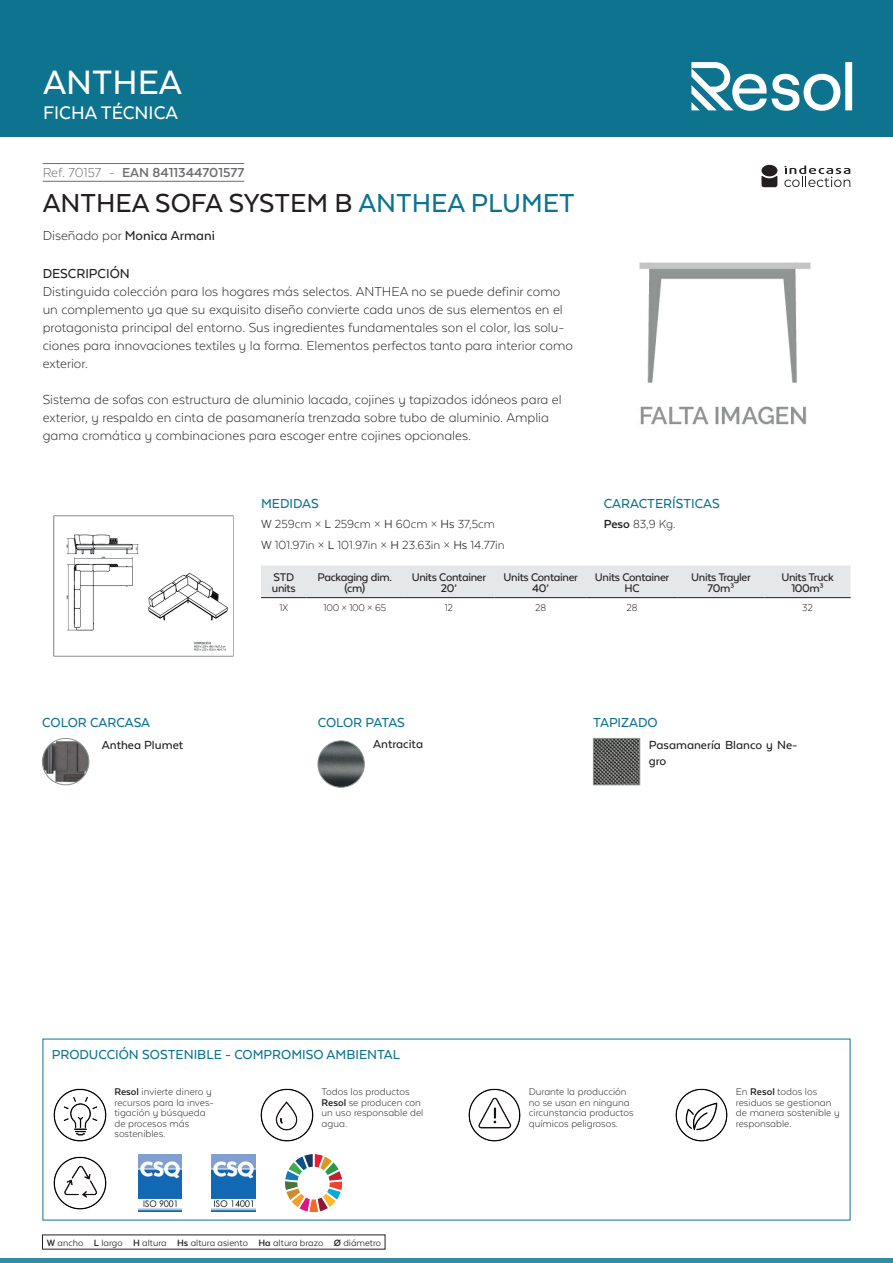
<style>
.page{position:relative;width:893px;height:1263px;background:#fff}
.page>*{position:absolute;margin:0;border:0;box-sizing:border-box;transform-origin:0 0}
.t1{font:500 39px "Texta Alt";color:#fff}
.t2{font:500 30px "Texta Alt";color:#231f20}
.t3{font:500 21px "Texta Alt";color:#fff}
.t4{font:300 15px/18px "Texta Alt";color:#231f20}
.t5{font:500 15px "Texta Alt";color:#0d738f}
.t6{font:500 15px "Texta Alt";color:#231f20}
.t7{font:700 15px "Texta Alt";color:#6c6d70}
.t8{font:500 15px "Texta Alt";letter-spacing:-.02em;color:#0d738f}
.t9{font:300 13.5px/20.4px "Texta Alt";color:#231f20}
.t10{font:500 13.5px/16.2px "Texta Alt";color:#231f20}
.t11{font:500 12.75px/10.5px "Texta Alt";letter-spacing:-.025em;color:#231f20;text-align:center}
.t12{font:300 11.25px/10.5px "Texta Alt";color:#231f20}
.t13{font:10.5px "Texta Alt";color:#231f20}
.s1{font-weight:300}
.s2{color:#0d738f}
.s3{font-weight:700}
.s4{font-weight:400}
</style>
<div class="page">
<div style="left:0;top:0;width:893px;height:137px;background:#0d738f"></div>
<hr style="left:0;top:1259px;width:893px;height:4px;background:#348ea3">
<svg style="left:691px;top:62px;width:161px;height:49px"></svg>
<hr style="left:43px;top:163px;width:201px;height:1px;background:#6c6d70">
<hr style="left:43px;top:181px;width:201px;height:1px;background:#6c6d70">
<img style="left:639px;top:262px;width:172px;height:163px">
<img style="left:42px;top:738px;width:47px;height:47px;border-radius:23px">
<div style="left:42px;top:738px;width:47px;height:47px;border:1px solid #89948d;border-radius:50%"></div>
<img style="left:318px;top:741px;width:46px;height:46px;border-radius:23px">
<div style="left:318px;top:741px;width:46px;height:46px;border:1px solid #89948d;border-radius:50%"></div>
<img style="left:595px;top:740px;width:43px;height:43px">
<div style="left:593px;top:738px;width:47px;height:47px;border:1px solid #89948d"></div>
<img style="left:53px;top:515px;width:181px;height:142px">
<div style="left:261px;top:565px;width:590px;height:32px;background:#e6e7e9"></div>
<hr style="left:261px;top:597px;width:46px;height:1px;background:#231f20">
<hr style="left:307px;top:597px;width:96px;height:1px;background:#231f20">
<hr style="left:403px;top:597px;width:92px;height:1px;background:#231f20">
<hr style="left:495px;top:597px;width:92px;height:1px;background:#231f20">
<hr style="left:587px;top:597px;width:90px;height:1px;background:#231f20">
<hr style="left:677px;top:597px;width:88px;height:1px;background:#231f20">
<hr style="left:765px;top:597px;width:86px;height:1px;background:#231f20">
<img style="left:53px;top:1088px;width:54px;height:54px">
<img style="left:260px;top:1088px;width:54px;height:54px">
<img style="left:468px;top:1088px;width:53px;height:54px">
<img style="left:675px;top:1088px;width:53px;height:54px">
<img style="left:53px;top:1156px;width:54px;height:54px">
<img style="left:138px;top:1155px;width:44px;height:56px">
<img style="left:212px;top:1155px;width:43px;height:56px">
<img style="left:285px;top:1155px;width:57px;height:56px">
<div style="left:761px;top:165px;width:16px;height:11px;background:#231f20;border-radius:50%"></div>
<svg style="left:761px;top:175px;width:16px;height:12px"></svg>
<svg style="left:784px;top:165px;width:66px;height:22px"></svg>
<h1 class="t1" style="left:43px;top:62px;width:141px">ANTHEA</h1>
<h3 class="t3" style="left:43px;top:102px;width:136px">FICHA TÉCNICA</h3>
<p class="t7" style="left:43px;top:164px;width:203px"><span class="s1">Ref. 70157 -</span> EAN 8411344701577</p>
<h2 class="t2" style="left:43px;top:188px;width:534px">ANTHEA SOFA SYSTEM B <span class="s2">ANTHEA PLUMET</span></h2>
<p class="t6" style="left:43px;top:228px;width:174px"><span class="s1">Diseñado por</span> Monica Armani</p>
<p class="t6" style="left:43px;top:265px;width:89px">DESCRIPCIÓN</p>
<p class="t4" style="left:43px;top:282px;width:532px">Distinguida colección para los hogares más selectos. ANTHEA no se puede definir como un complemento ya que su exquisito diseño convierte cada unos de sus elementos en el protagonista principal del entorno. Sus ingredientes fundamentales son el color, las solu&shy;ciones para innovaciones textiles y la forma. Elementos perfectos tanto para interior como exterior.</p>
<p class="t4" style="left:43px;top:390px;width:521px">Sistema de sofas con estructura de aluminio lacada, cojines y tapizados idóneos para el exterior, y respaldo en cinta de pasamanería trenzada sobre tubo de aluminio. Amplia gama cromática y combinaciones para escoger entre cojines opcionales.</p>
<p class="t5" style="left:42px;top:714px;width:109px">COLOR CARCASA</p>
<p class="t10" style="left:102px;top:737px;width:83px">Anthea Plumet</p>
<p class="t5" style="left:604px;top:495px;width:117px">CARACTERÍSTICAS</p>
<p class="t9" style="left:604px;top:514px;width:73px"><span class="s3">Peso</span> 83,9 Kg.</p>
<p class="t5" style="left:261px;top:495px;width:59px">MEDIDAS</p>
<p class="t9" style="left:261px;top:514px;width:245px"><span class="s4">W</span> 259cm × <span class="s4">L</span> 259cm × <span class="s4">H</span> 60cm × <span class="s4">Hs</span> 37,5cm<br><span class="s4">W</span> 101.97in × <span class="s4">L</span> 101.97in × <span class="s4">H</span> 23.63in × <span class="s4">Hs</span> 14.77in</p>
<p class="t11" style="left:272px;top:572px;width:25px;text-align:left">STD units</p>
<p class="t11" style="left:317px;top:572px;width:76px">Packaging dim. (cm)</p>
<p class="t11" style="left:412px;top:572px;width:76px">Units Container<br>20’</p>
<p class="t11" style="left:504px;top:572px;width:76px">Units Container<br>40’</p>
<p class="t11" style="left:595px;top:572px;width:76px">Units Container<br>HC</p>
<p class="t11" style="left:691px;top:572px;width:61px">Units Trayler<br>70m³</p>
<p class="t11" style="left:781px;top:572px;width:54px">Units Truck<br>100m³</p>
<p class="t12" style="left:279px;top:602px;width:10px">1X</p>
<p class="t12" style="left:324px;top:602px;width:64px">100 × 100 × 65</p>
<p class="t12" style="left:445px;top:602px;width:10px">12</p>
<p class="t12" style="left:535px;top:602px;width:12px">28</p>
<p class="t12" style="left:626px;top:602px;width:12px">28</p>
<p class="t12" style="left:802px;top:602px;width:12px">32</p>
<p class="t8" style="left:318px;top:714px;width:89px">COLOR PATAS</p>
<p class="t10" style="left:373px;top:736px;width:51px">Antracita</p>
<p class="t5" style="left:593px;top:714px;width:66px">TAPIZADO</p>
<p class="t10" style="left:649px;top:736px;width:150px">Pasamanería Blanco y Ne&shy;gro</p>
<p class="t5" style="left:52px;top:1047px;width:350px">PRODUCCIÓN SOSTENIBLE - COMPROMISO AMBIENTAL</p>
<p class="t12" style="left:114px;top:1086px;width:101px"><span class="s3">Resol</span> invierte dinero y recursos para la inves&shy;tigación y búsqueda de procesos más sostenibles.</p>
<p class="t12" style="left:322px;top:1086px;width:103px">Todos los productos<br><span class="s3">Resol</span> se producen con un uso responsable del agua.</p>
<p class="t12" style="left:529px;top:1086px;width:106px">Durante la producción no se usan en ninguna circunstancia productos químicos peligrosos.</p>
<p class="t12" style="left:736px;top:1086px;width:105px">En <span class="s3">Resol</span> todos los residuos se gestionan de manera sostenible y responsable.</p>
<p class="t13" style="left:47px;top:1237px;width:336px"><span class="s3">W</span> ancho <span class="s3">L</span> largo <span class="s3">H</span> altura <span class="s3">Hs</span> altura asiento <span class="s3">Ha</span> altura brazo <span class="s3">Ø</span> diámetro</p>
</div>
